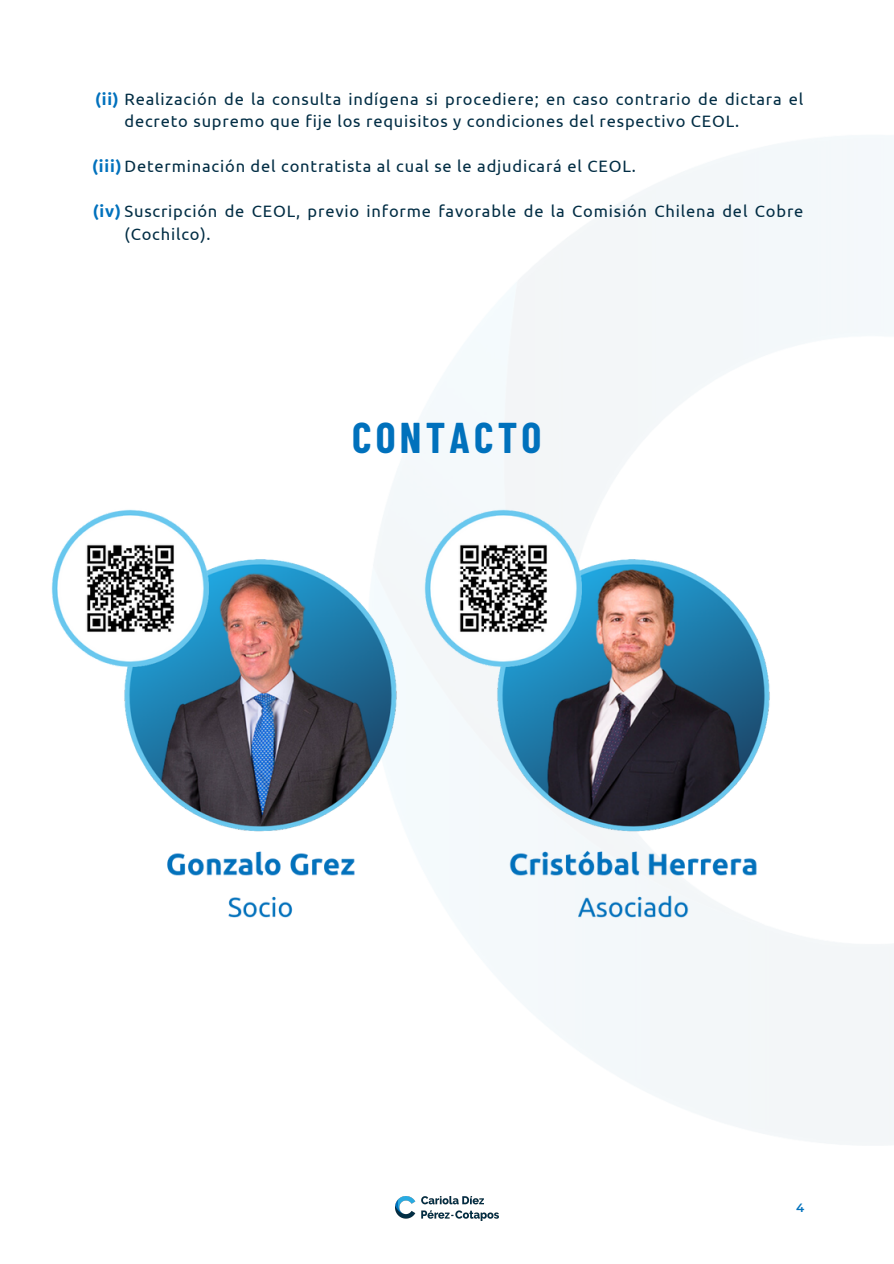
<style>
.page{position:relative;width:894px;height:1264px;background:#fff}
.page>*{position:absolute;margin:0;border:0;box-sizing:border-box;transform-origin:0 0}
.t1{font:700 42px "Barlow Condensed";letter-spacing:.1em;color:#0071bc}
.t2{font:16.5px/22.5px "Ubuntu";letter-spacing:.05em;color:#022d44}
.t3{font:600 12px "Montserrat";color:#0171bd}
.s1{font-weight:700;color:#0171bd}
</style>
<div class="page">
<img style="left:395px;top:1196px;width:103px;height:24px">
<img style="left:520px;top:459px;width:373px;height:519px">
<img style="left:51px;top:459px;width:469px;height:519px">
<p class="t2" style="left:124px;top:87px;width:680px;text-indent:-29px"><span class="s1">(ii)</span> Realización de la consulta indígena si procediere; en caso contrario de dictara el decreto supremo que fije los requisitos y condiciones del respectivo CEOL.</p>
<p class="t2" style="left:92px;top:155px;width:545px"><span class="s1">(iii)</span>Determinación del contratista al cual se le adjudicará el CEOL.</p>
<p class="t2" style="left:124px;top:200px;width:680px;text-indent:-32px"><span class="s1">(iv)</span> Suscripción de CEOL, previo informe favorable de la Comisión Chilena del Cobre (Cochilco).</p>
<h1 class="t1" style="left:352px;top:411px;width:191px">CONTACTO</h1>
<p class="t3" style="left:795px;top:1200px;width:10px">4</p>
</div>
